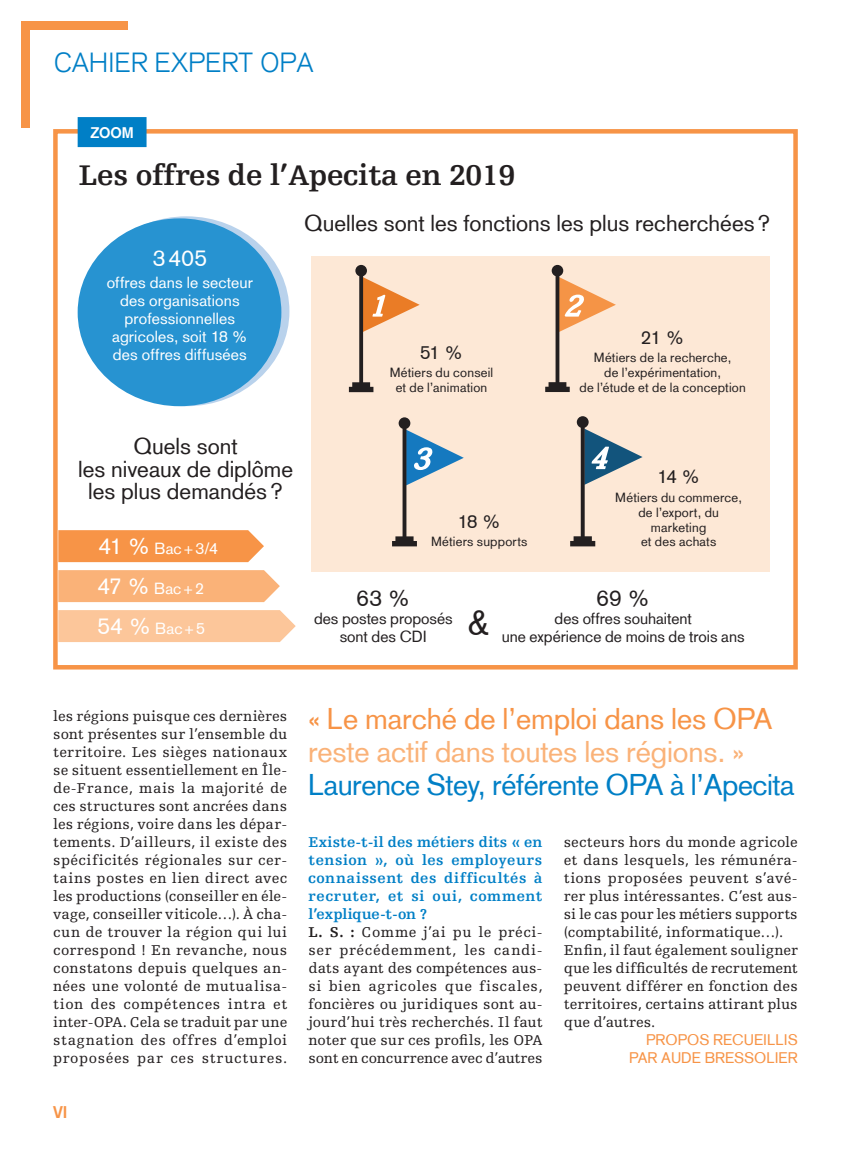
<style>
.page{position:relative;width:851px;height:1149px;background:#fff}
.page>*{position:absolute;margin:0;border:0;box-sizing:border-box;transform-origin:0 0}
.t1{font:34.5px "Basic Commercial LT Com";color:#231f20}
.t2{font:700 30px "Egyptienne FLT Std";letter-spacing:-.005em;color:#231f20}
.t3{font:29.25px "Basic Commercial LT Com";letter-spacing:-.015em;color:#007fc6}
.t4{font:29.25px "Basic Commercial LT Com";letter-spacing:-.005em;color:#fab278}
.t5{font:29.25px "Basic Commercial LT Com";letter-spacing:-.005em;color:#f79447}
.t6{font:300 27px "Basic Commercial LT Com";letter-spacing:.01em;color:#007fc6}
.t7{font:22.5px/22.5px "Basic Commercial LT Com";color:#231f20;text-align:center}
.t8{font:22.5px "Basic Commercial LT Com";color:#fff}
.t9{font:18.6px "Basic Commercial LT Com";letter-spacing:-.05em;color:#231f20}
.t10{font:700 16.5px "Basic Commercial LT Com";color:#f79447}
.t11{font:15.75px/18px "Basic Commercial LT Com";letter-spacing:.01em;color:#fff;text-align:center}
.t12{font:15.75px/18px "Basic Commercial LT Com";color:#231f20;text-align:center}
.t13{font:15px/18px "Egyptienne FLT Std";letter-spacing:.015em;color:#231f20}
.t14{font:15px/18px "Basic Commercial LT Com";color:#f79447;text-align:right}
.t15{font:700 15px "Basic Commercial LT Com";color:#fff}
.t16{font:13.05px/14.9px "Basic Commercial LT Com";letter-spacing:.015em;color:#231f20;text-align:center}
.s1{font-size:22.5px}
.s2{font-weight:700;color:#007fc6}
.s3{font-weight:700}
</style>
<div class="page">
<div style="left:21px;top:21px;width:107px;height:9px;background:#f79447"></div>
<div style="left:21px;top:21px;width:9px;height:107px;background:#f79447"></div>
<div style="left:53px;top:129px;width:744px;height:540px;border:4px solid #f79447"></div>
<div style="left:83px;top:216px;width:206px;height:190px;background:#b9d2ec;border-radius:50%"></div>
<div style="left:78px;top:218px;width:203px;height:188px;background:#2793d1;border-radius:50%"></div>
<svg style="left:58px;top:530px;width:206px;height:32px;background:#f7984f"></svg>
<svg style="left:58px;top:570px;width:222px;height:32px;background:#fab57d"></svg>
<div style="left:58px;top:610px;width:238px;height:32px;background:#fcc69a"></div>
<div style="left:78px;top:117px;width:68px;height:30px;background:#007fc6"></div>
<div style="left:311px;top:256px;width:459px;height:315px;background:#fde8d6"></div>
<svg style="left:349px;top:265px;width:70px;height:127px"></svg>
<svg style="left:545px;top:265px;width:70px;height:127px"></svg>
<svg style="left:392px;top:417px;width:71px;height:129px"></svg>
<svg style="left:570px;top:416px;width:72px;height:130px"></svg>
<h3 class="t6" style="left:54px;top:47px;width:260px">CAHIER EXPERT OPA</h3>
<p class="t15" style="left:90px;top:124px;width:45px">ZOOM</p>
<h2 class="t2" style="left:79px;top:159px;width:438px">Les offres de l’Apecita en 2019</h2>
<h3 class="t8" style="left:153px;top:245px;width:55px">3405</h3>
<p class="t11" style="left:107px;top:274px;width:148px">offres dans le secteur des organisations professionnelles agricoles, soit 18 % des offres diffusées</p>
<h3 class="t7" style="left:304px;top:212px;width:468px">Quelles sont les fonctions les plus recherchées?</h3>
<p class="t9" style="left:420px;top:341px;width:44px">51 %</p>
<p class="t16" style="left:389px;top:365px;width:105px">Métiers du conseil et de l’animation</p>
<p class="t9" style="left:641px;top:326px;width:45px">21 %</p>
<p class="t16" style="left:579px;top:350px;width:168px">Métiers de la recherche,<br>de l’expérimentation,<br>de l’étude et de la conception</p>
<h3 class="t7" style="left:78px;top:435px;width:216px">Quels sont<br>les niveaux de diplôme les plus demandés?</h3>
<p class="t11" style="left:99px;top:539px;width:121px"><span class="s1">41 %</span> Bac+3/4</p>
<p class="t11" style="left:97px;top:579px;width:108px"><span class="s1">47 %</span> Bac+2</p>
<p class="t11" style="left:97px;top:619px;width:109px"><span class="s1">54 %</span> Bac+5</p>
<p class="t9" style="left:457px;top:510px;width:45px">18 %</p>
<p class="t16" style="left:431px;top:534px;width:98px">Métiers supports</p>
<p class="t9" style="left:657px;top:466px;width:44px">14 %</p>
<p class="t16" style="left:615px;top:489px;width:128px">Métiers du commerce, de l’export, du marketing<br>et des achats</p>
<h3 class="t7" style="left:356px;top:586px;width:55px">63 %</h3>
<p class="t12" style="left:314px;top:609px;width:140px">des postes proposés sont des CDI</p>
<h1 class="t1" style="left:467px;top:602px;width:24px">&amp;</h1>
<h3 class="t7" style="left:596px;top:586px;width:55px">69 %</h3>
<p class="t12" style="left:501px;top:609px;width:244px">des offres souhaitent<br>une expérience de moins de trois ans</p>
<p class="t13" style="left:53px;top:706px;width:235px;text-align:justify">les régions puisque ces dernières sont présentes sur l’ensemble du territoire. Les sièges nationaux se situent essentiellement en Île&shy;de-France, mais la majorité de ces structures sont ancrées dans les régions, voire dans les dépar&shy;tements. D’ailleurs, il existe des spécificités régionales sur cer&shy;tains postes en lien direct avec les productions (conseiller en éle&shy;vage, conseiller viticole…). À cha&shy;cun de trouver la région qui lui correspond ! En revanche, nous constatons depuis quelques an&shy;nées une volonté de mutualisa&shy;tion des compétences intra et inter-OPA. Cela se traduit par une stagnation des offres d’emploi proposées par ces structures.</p>
<p class="t10" style="left:53px;top:1102px;width:16px">VI</p>
<h3 class="t5" style="left:308px;top:701px;width:466px">« Le marché de l’emploi dans les OPA</h3>
<h3 class="t4" style="left:308px;top:734px;width:438px">reste actif dans toutes les régions. »</h3>
<h3 class="t3" style="left:308px;top:767px;width:488px">Laurence Stey, référente OPA à l’Apecita</h3>
<p class="t13" style="left:308px;top:832px;width:235px"><span class="s2">Existe-t-il des métiers dits « en tension », où les employeurs connaissent des difficultés à recruter, et si oui, comment l’explique-t-on ?<br></span><span class="s3">L. S. :</span> Comme j’ai pu le préci&shy;ser précédemment, les candi&shy;dats ayant des compétences aus&shy;si bien agricoles que fiscales, foncières ou juridiques sont au&shy;jourd’hui très recherchés. Il faut noter que sur ces profils, les OPA sont en concurrence avec d’autres</p>
<p class="t13" style="left:563px;top:832px;width:235px">secteurs hors du monde agricole et dans lesquels, les rémunéra&shy;tions proposées peuvent s’avé&shy;rer plus intéressantes. C’est aus&shy;si le cas pour les métiers supports (comptabilité, informatique…).<br>Enfin, il faut également souligner que les difficultés de recrutement peuvent différer en fonction des territoires, certains attirant plus que d’autres.</p>
<p class="t14" style="left:629px;top:1030px;width:170px">PROPOS RECUEILLIS<br>PAR AUDE BRESSOLIER</p>
</div>
